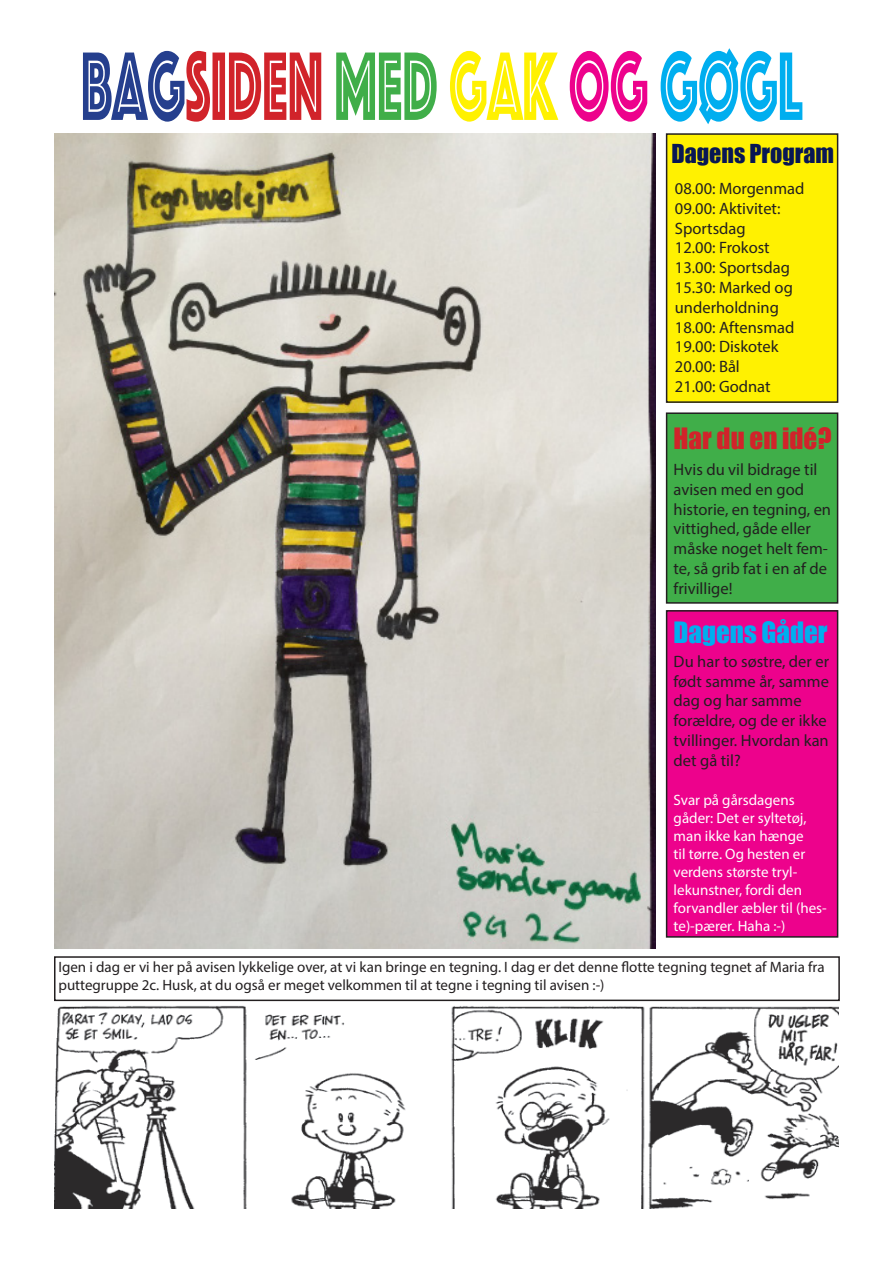
<style>
.page{position:relative;width:893px;height:1263px;background:#fff}
.page>*{position:absolute;margin:0;border:0;box-sizing:border-box;transform-origin:0 0}
.t1{font:100.95px "Phosphate Inline";color:#d1232a;scale:.55 1}
.t2{font:27px "Impact";color:#00aeef}
.t3{font:27px "Impact";color:#d1232a}
.t4{font:24px "Impact";color:#081754}
.t5{font:16.5px/19.8px "Myriad Pro";color:#231f20}
.t6{font:15px/18px "Myriad Pro";color:#231f20}
.t7{font:15px/18px "Myriad Pro";color:#fff}
.s1{color:#253f8e}
.s2{color:#40ae49}
.s3{color:#fff101}
.s4{color:#ed028c}
.s5{color:#00aeef}
</style>
<div class="page">
<div style="left:667px;top:134px;width:171px;height:268px;background:#fff101"></div>
<div style="left:666px;top:133px;width:172px;height:270px;border:2px solid #231f20"></div>
<div style="left:667px;top:611px;width:171px;height:326px;background:#ed028c"></div>
<div style="left:666px;top:610px;width:172px;height:328px;border:2px solid #231f20"></div>
<div style="left:54px;top:956px;width:786px;height:45px;border:2px solid #231f20"></div>
<div style="left:667px;top:413px;width:171px;height:190px;background:#40ae49"></div>
<div style="left:666px;top:412px;width:172px;height:192px;border:2px solid #231f20"></div>
<img style="left:55px;top:133px;width:600px;height:815px">
<img style="left:55px;top:1006px;width:783px;height:203px">
<h1 class="t1" style="left:81px;top:14px;width:1313px"><span class="s1">BAG</span>SIDEN <span class="s2">MED</span> <span class="s3">GAK</span> <span class="s4">OG</span> <span class="s5">GØGL</span></h1>
<h3 class="t4" style="left:671px;top:135px;width:164px">Dagens Program</h3>
<p class="t5" style="left:675px;top:178px;width:131px">08.00: Morgenmad<br>09.00: Aktivitet:<br>Sportsdag<br>12.00: Frokost<br>13.00: Sportsdag<br>15.30: Marked og underholdning<br>18.00: Aftensmad<br>19.00: Diskotek<br>20.00: Bål<br>21.00: Godnat</p>
<h2 class="t3" style="left:674px;top:417px;width:159px">Har du en idé?</h2>
<p class="t5" style="left:674px;top:459px;width:159px">Hvis du vil bidrage til avisen med en god historie, en tegning, en vittighed, gåde eller måske noget helt fem&shy;te, så grib fat i en af de frivillige!</p>
<h2 class="t2" style="left:674px;top:611px;width:155px">Dagens Gåder</h2>
<p class="t5" style="left:674px;top:651px;width:157px">Du har to søstre, der er født samme år, samme dag og har samme forældre, og de er ikke tvillinger. Hvordan kan det gå til?</p>
<p class="t7" style="left:674px;top:791px;width:155px">Svar på gårsdagens gåder: Det er syltetøj, man ikke kan hænge<br>til tørre. Og hesten er verdens største tryl&shy;lekunstner, fordi den forvandler æbler til (hes&shy;te)-pærer. Haha :-)</p>
<p class="t6" style="left:58px;top:958px;width:768px">Igen i dag er vi her på avisen lykkelige over, at vi kan bringe en tegning. I dag er det denne flotte tegning tegnet af Maria fra puttegruppe 2c. Husk, at du også er meget velkommen til at tegne i tegning til avisen :-)</p>
</div>
